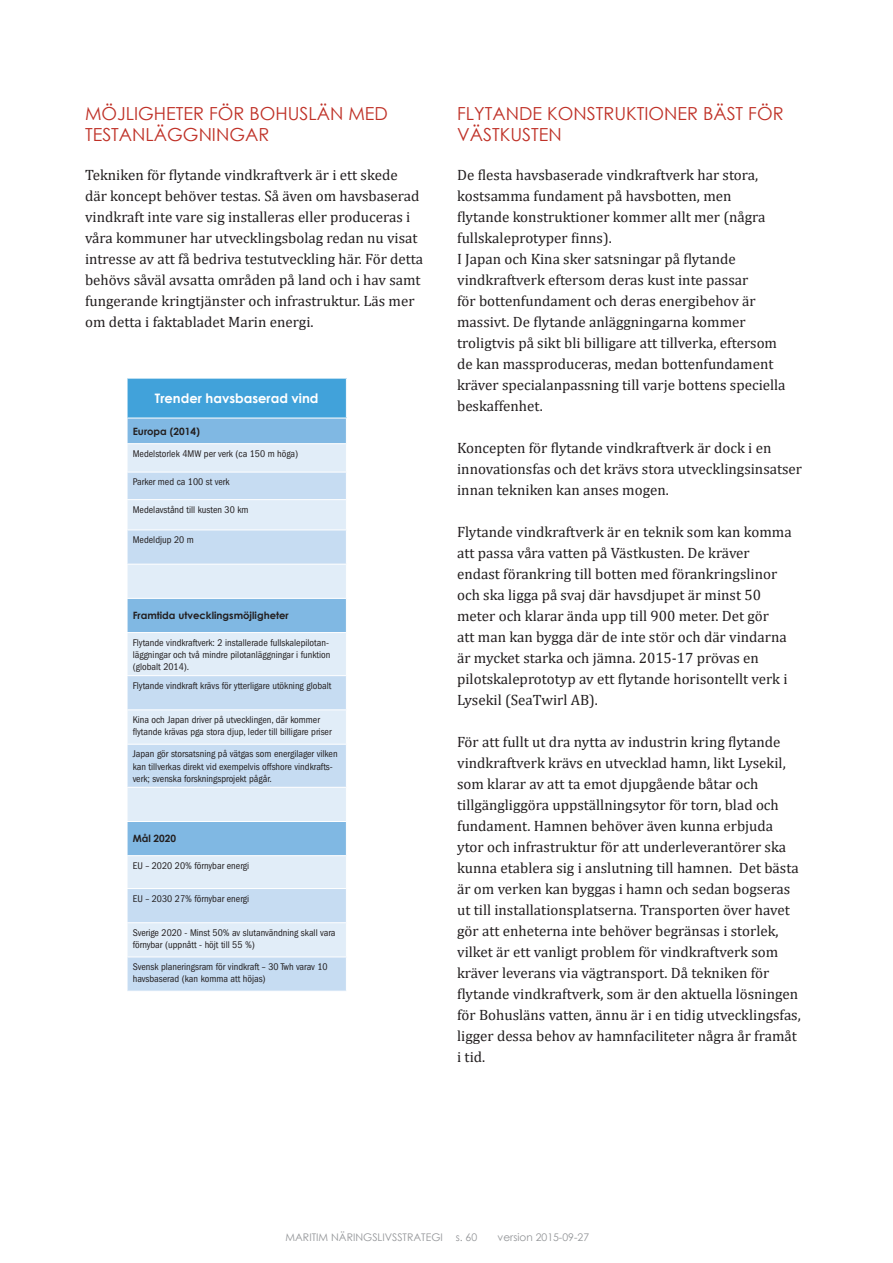
<style>
.page{position:relative;width:893px;height:1263px;background:#fff}
.page>*{position:absolute;margin:0;border:0;box-sizing:border-box;transform-origin:0 0}
.t1{font:18px/21.6px "Century Gothic";color:#bf3127}
.t2{font:15px/21px "Cambria";color:#231f20}
.t3{font:700 13.05px "Century Gothic";color:#fff}
.t4{font:10.5px "Century Gothic";color:#939598}
.t5{font:condensed 10.05px/12px "Franklin Gothic";color:#231f20}
.t6{font:700 10.05px "Century Gothic";color:#231f20}
</style>
<div class="page">
<div style="left:127px;top:378px;width:219px;height:40px;background:#41a2da"></div>
<div style="left:128px;top:418px;width:218px;height:25px;background:#80b8e3"></div>
<div style="left:128px;top:444px;width:218px;height:28px;background:#e1edf8"></div>
<svg style="left:128px;top:473px;width:218px;height:518px;background:#c9dff2"></svg>
<hr style="left:127px;top:499px;width:220px;height:1px;background:#fff">
<hr style="left:127px;top:529px;width:220px;height:1px;background:#fff">
<hr style="left:127px;top:564px;width:220px;height:1px;background:#fff">
<hr style="left:127px;top:598px;width:220px;height:1px;background:#fff">
<hr style="left:127px;top:675px;width:220px;height:1px;background:#fff">
<hr style="left:127px;top:709px;width:220px;height:1px;background:#fff">
<hr style="left:127px;top:744px;width:220px;height:1px;background:#fff">
<hr style="left:127px;top:787px;width:220px;height:1px;background:#fff">
<hr style="left:127px;top:821px;width:220px;height:1px;background:#fff">
<hr style="left:127px;top:888px;width:220px;height:1px;background:#fff">
<hr style="left:127px;top:922px;width:220px;height:1px;background:#fff">
<hr style="left:127px;top:956px;width:220px;height:1px;background:#fff">
<hr style="left:127px;top:378px;width:220px;height:1px;background:#fff">
<hr style="left:127px;top:379px;width:1px;height:38px;background:#fff">
<hr style="left:127px;top:417px;width:220px;height:1px;background:#fff">
<hr style="left:127px;top:632px;width:220px;height:1px;background:#fff">
<svg style="left:127px;top:418px;width:1px;height:111px"></svg>
<hr style="left:127px;top:472px;width:220px;height:1px;background:#fff">
<hr style="left:127px;top:855px;width:220px;height:1px;background:#fff">
<p class="t1" style="left:85px;top:102px;width:304px">MÖJLIGHETER FÖR BOHUSLÄN MED<br>TESTANLÄGGNINGAR</p>
<p class="t2" style="left:85px;top:164px;width:340px">Tekniken för flytande vindkraftverk är i ett skede där koncept behöver testas. Så även om havsbaserad vindkraft inte vare sig installeras eller produceras i våra kommuner har utvecklingsbolag redan nu visat intresse av att få bedriva testutveckling här. För detta behövs såväl avsatta områden på land och i hav samt fungerande kringtjänster och infrastruktur. Läs mer om detta i faktabladet Marin energi.</p>
<p class="t3" style="left:155px;top:388px;width:165px">Trender havsbaserad vind</p>
<p class="t6" style="left:133px;top:423px;width:69px">Europa (2014)</p>
<p class="t5" style="left:133px;top:448px;width:167px">Medelstorlek 4MW per verk (ca 150 m höga)</p>
<p class="t5" style="left:133px;top:476px;width:98px">Parker med ca 100 st verk</p>
<p class="t5" style="left:133px;top:504px;width:117px">Medelavstånd till kusten 30 km</p>
<p class="t5" style="left:133px;top:534px;width:63px">Medeldjup 20 m</p>
<p class="t6" style="left:133px;top:608px;width:158px">Framtida utvecklingsmöjligheter</p>
<p class="t5" style="left:133px;top:636px;width:199px">Flytande vindkraftverk: 2 installerade fullskalepilotan&shy;läggningar och två mindre pilotanläggningar i funktion (globalt 2014).</p>
<p class="t5" style="left:133px;top:680px;width:200px">Flytande vindkraft krävs för ytterligare utökning globalt</p>
<p class="t5" style="left:133px;top:714px;width:200px">Kina och Japan driver på utvecklingen, där kommer flytande krävas pga stora djup, leder till billigare priser</p>
<p class="t5" style="left:133px;top:748px;width:206px">Japan gör storsatsning på vätgas som energilager vilken kan tillverkas direkt vid exempelvis offshore vindkrafts&shy;verk; svenska forskningsprojekt pågår.</p>
<p class="t6" style="left:133px;top:831px;width:45px">Mål 2020</p>
<p class="t5" style="left:133px;top:860px;width:118px">EU – 2020 20% förnybar energi</p>
<p class="t5" style="left:133px;top:892px;width:118px">EU – 2030 27% förnybar energi</p>
<p class="t5" style="left:133px;top:927px;width:204px">Sverige 2020 - Minst 50% av slutanvändning skall vara förnybar (uppnått - höjt till 55 %)</p>
<p class="t5" style="left:133px;top:961px;width:197px">Svensk planeringsram för vindkraft – 30 Twh varav 10 havsbaserad (kan komma att höjas)</p>
<p class="t1" style="left:457px;top:102px;width:328px">FLYTANDE KONSTRUKTIONER BÄST FÖR<br>VÄSTKUSTEN</p>
<p class="t2" style="left:457px;top:164px;width:330px">De flesta havsbaserade vindkraftverk har stora, kostsamma fundament på havsbotten, men flytande konstruktioner kommer allt mer (några fullskaleprotyper finns).<br>I Japan och Kina sker satsningar på flytande vindkraftverk eftersom deras kust inte passar<br>för bottenfundament och deras energibehov är massivt. De flytande anläggningarna kommer troligtvis på sikt bli billigare att tillverka, eftersom de kan massproduceras, medan bottenfundament kräver specialanpassning till varje bottens speciella beskaffenhet.</p>
<p class="t2" style="left:457px;top:437px;width:347px">Koncepten för flytande vindkraftverk är dock i en innovationsfas och det krävs stora utvecklingsinsatser innan tekniken kan anses mogen.</p>
<p class="t2" style="left:457px;top:521px;width:336px">Flytande vindkraftverk är en teknik som kan komma att passa våra vatten på Västkusten. De kräver endast förankring till botten med förankringslinor och ska ligga på svaj där havsdjupet är minst 50 meter och klarar ända upp till 900 meter. Det gör<br>att man kan bygga där de inte stör och där vindarna är mycket starka och jämna. 2015-17 prövas en pilotskaleprototyp av ett flytande horisontellt verk i Lysekil (SeaTwirl AB).</p>
<p class="t2" style="left:457px;top:731px;width:345px">För att fullt ut dra nytta av industrin kring flytande vindkraftverk krävs en utvecklad hamn, likt Lysekil, som klarar av att ta emot djupgående båtar och tillgängliggöra uppställningsytor för torn, blad och fundament. Hamnen behöver även kunna erbjuda ytor och infrastruktur för att underleverantörer ska kunna etablera sig i anslutning till hamnen. Det bästa är om verken kan byggas i hamn och sedan bogseras ut till installationsplatserna. Transporten över havet gör att enheterna inte behöver begränsas i storlek, vilket är ett vanligt problem för vindkraftverk som kräver leverans via vägtransport. Då tekniken för flytande vindkraftverk, som är den aktuella lösningen för Bohusläns vatten, ännu är i en tidig utvecklingsfas, ligger dessa behov av hamnfaciliteter några år framåt i tid.</p>
<p class="t4" style="left:286px;top:1230px;width:193px">MARITIM NÄRINGSLIVSSTRATEGI s. 60</p>
<p class="t4" style="left:497px;top:1230px;width:93px">version 2015-09-27</p>
</div>
